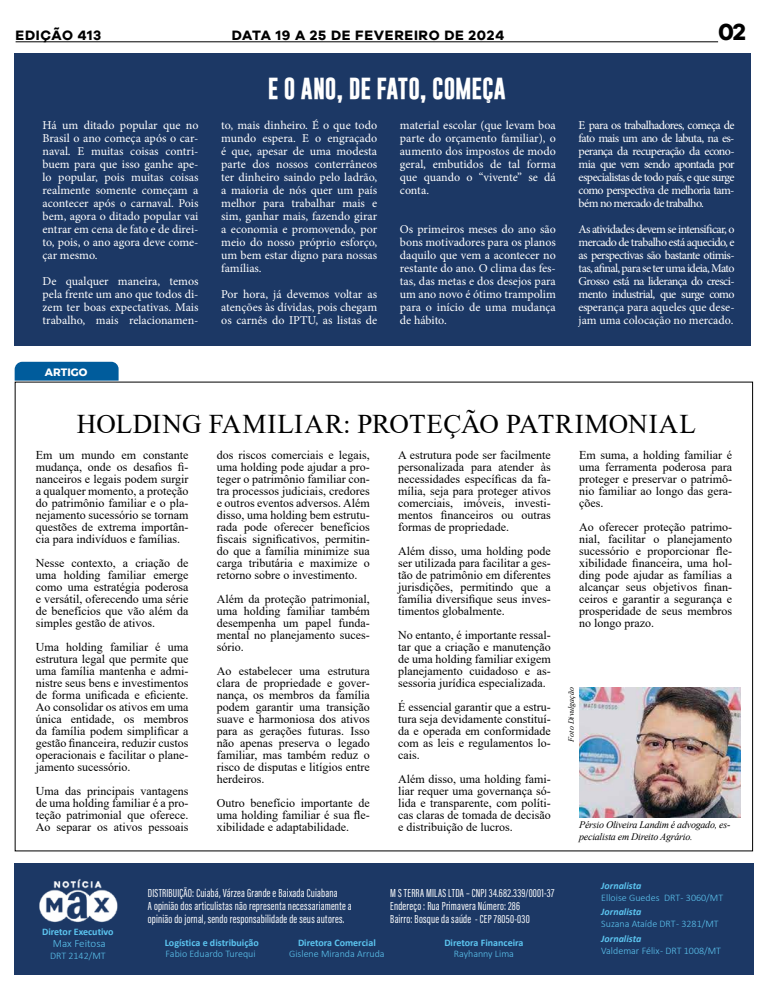
<style>
.page{position:relative;width:780px;height:993px;background:#fff}
.page>*{position:absolute;margin:0;border:0;box-sizing:border-box;transform-origin:0 0}
.t1{font:27px "Times New Roman";letter-spacing:.015em;color:#000}
.t2{font:700 24px "Galyon";color:#000}
.t3{font:700 22px "Gobold";letter-spacing:-.01em;color:#fff}
.t4{font:700 14px "Galyon";letter-spacing:.05em;color:#000}
.t5{font:12px/12px "Times New Roman";color:#000;text-align:justify}
.t6{font:12px/13px "Minion Pro";letter-spacing:-.005em;color:#fff;text-align:justify}
.t7{font:12px/13px "Acumin Variable Concept";letter-spacing:.015em;color:#fff}
.t8{font:300 11px "Calibri";color:#5cc5f0}
.t9{font:700 10.7px "Montserrat";color:#fff}
.t10{font:300 10px "Calibri";color:#5cc5f0}
.t11{font:700 10px "Calibri";color:#5cc5f0}
.t12{font:italic 10px/12px "Times New Roman";letter-spacing:-.025em;color:#000}
.t13{font:italic 700 10px "Calibri";color:#5cc5f0}
.t14{font:italic 8px "Times New Roman";color:#000}
</style>
<div class="page">
<svg style="left:15px;top:361px;width:104px;height:19px;background:#0e65a1"></svg>
<div style="left:14px;top:862px;width:739px;height:112px;background:#1c3865"></div>
<div style="left:15px;top:54px;width:736px;height:292px;background:#1c3865"></div>
<img style="left:14px;top:862px;width:144px;height:61px">
<hr style="left:16px;top:41px;width:702px;height:1px;background:#000">
<img style="left:579px;top:687px;width:162px;height:129px">
<p class="t4" style="left:16px;top:26px;width:87px">EDIÇÃO 413</p>
<p class="t4" style="left:232px;top:26px;width:274px">DATA 19 A 25 DE FEVEREIRO DE 2024</p>
<h2 class="t2" style="left:718px;top:17px;width:29px">02</h2>
<p class="t6" style="left:43px;top:118px;width:157px">Há um ditado popular que no Brasil o ano começa após o car&shy;naval. E muitas coisas contri&shy;buem para que isso ganhe ape&shy;lo popular, pois muitas coisas realmente somente começam a acontecer após o carnaval. Pois bem, agora o ditado popular vai entrar em cena de fato e de direi&shy;to, pois, o ano agora deve come&shy;çar mesmo.</p>
<p class="t6" style="left:43px;top:274px;width:157px">De qualquer maneira, temos pela frente um ano que todos di&shy;zem ter boas expectativas. Mais trabalho, mais relacionamen-</p>
<p class="t9" style="left:45px;top:363px;width:44px">ARTIGO</p>
<h3 class="t3" style="left:268px;top:74px;width:240px">E O ANO, DE FATO, COMEÇA</h3>
<p class="t6" style="left:221px;top:118px;width:157px">to, mais dinheiro. É o que todo mundo espera. E o engraçado é que, apesar de uma modesta parte dos nossos conterrâneos ter dinheiro saindo pelo ladrão, a maioria de nós quer um país melhor para trabalhar mais e sim, ganhar mais, fazendo girar a economia e promovendo, por meio do nosso próprio esforço, um bem estar digno para nossas famílias.</p>
<p class="t6" style="left:221px;top:287px;width:157px">Por hora, já devemos voltar as atenções às dívidas, pois chegam os carnês do IPTU, as listas de</p>
<p class="t6" style="left:400px;top:118px;width:157px">material escolar (que levam boa parte do orçamento familiar), o aumento dos impostos de modo geral, embutidos de tal forma que quando o “vivente” se dá conta.</p>
<p class="t6" style="left:400px;top:222px;width:157px">Os primeiros meses do ano são bons motivadores para os planos daquilo que vem a acontecer no restante do ano. O clima das fes&shy;tas, das metas e dos desejos para um ano novo é ótimo trampolim para o início de uma mudança de hábito.</p>
<p class="t6" style="left:578px;top:118px;width:157px">E para os trabalhadores, começa de fato mais um ano de labuta, na es&shy;perança da recuperação da econo&shy;mia que vem sendo apontada por especialistas de todo país, e que surge como perspectiva de melhoria tam&shy;bém no mercado de trabalho.</p>
<p class="t6" style="left:578px;top:222px;width:157px">As atividades devem se intensificar, o mercado de trabalho está aquecido, e as perspectivas são bastante otimis&shy;tas, afinal, para se ter uma ideia, Mato Grosso está na liderança do cresci&shy;mento industrial, que surge como esperança para aqueles que dese&shy;jam uma colocação no mercado.</p>
<h1 class="t1" style="left:77px;top:404px;width:620px">HOLDING FAMILIAR: PROTEÇÃO PATRIMONIAL</h1>
<p class="t5" style="left:36px;top:448px;width:154px">Em um mundo em constante mudança, onde os desafios fi&shy;nanceiros e legais podem surgir a qualquer momento, a proteção do patrimônio familiar e o pla&shy;nejamento sucessório se tornam questões de extrema importân&shy;cia para indivíduos e famílias.</p>
<p class="t5" style="left:36px;top:556px;width:154px">Nesse contexto, a criação de uma holding familiar emerge como uma estratégia poderosa e versátil, oferecendo uma série de benefícios que vão além da simples gestão de ativos.</p>
<p class="t5" style="left:36px;top:640px;width:154px">Uma holding familiar é uma estrutura legal que permite que uma família mantenha e admi&shy;nistre seus bens e investimentos de forma unificada e eficiente.<br>Ao consolidar os ativos em uma única entidade, os membros da família podem simplificar a gestão financeira, reduzir custos operacionais e facilitar o plane&shy;jamento sucessório.</p>
<p class="t5" style="left:36px;top:784px;width:154px">Uma das principais vantagens de uma holding familiar é a pro&shy;teção patrimonial que oferece.<br>Ao separar os ativos pessoais</p>
<p class="t5" style="left:217px;top:448px;width:154px">dos riscos comerciais e legais, uma holding pode ajudar a pro&shy;teger o patrimônio familiar con&shy;tra processos judiciais, credores e outros eventos adversos. Além disso, uma holding bem estrutu&shy;rada pode oferecer benefícios fiscais significativos, permitin&shy;do que a família minimize sua carga tributária e maximize o retorno sobre o investimento.</p>
<p class="t5" style="left:217px;top:592px;width:154px">Além da proteção patrimonial, uma holding familiar também desempenha um papel funda&shy;mental no planejamento suces&shy;sório.</p>
<p class="t5" style="left:217px;top:664px;width:154px">Ao estabelecer uma estrutura clara de propriedade e gover&shy;nança, os membros da família podem garantir uma transição suave e harmoniosa dos ativos para as gerações futuras. Isso não apenas preserva o legado familiar, mas também reduz o risco de disputas e litígios entre herdeiros.</p>
<p class="t5" style="left:217px;top:796px;width:154px">Outro benefício importante de uma holding familiar é sua fle&shy;xibilidade e adaptabilidade.</p>
<p class="t5" style="left:398px;top:448px;width:154px">A estrutura pode ser facilmente personalizada para atender às necessidades específicas da fa&shy;mília, seja para proteger ativos comerciais, imóveis, investi&shy;mentos financeiros ou outras formas de propriedade.</p>
<p class="t5" style="left:398px;top:544px;width:154px">Além disso, uma holding pode ser utilizada para facilitar a ges&shy;tão de patrimônio em diferentes jurisdições, permitindo que a família diversifique seus inves&shy;timentos globalmente.</p>
<p class="t5" style="left:398px;top:628px;width:154px">No entanto, é importante ressal&shy;tar que a criação e manutenção de uma holding familiar exigem planejamento cuidadoso e as&shy;sessoria jurídica especializada.</p>
<p class="t5" style="left:398px;top:700px;width:154px">É essencial garantir que a estru&shy;tura seja devidamente constituí&shy;da e operada em conformidade com as leis e regulamentos lo&shy;cais.</p>
<p class="t5" style="left:398px;top:772px;width:154px">Além disso, uma holding fami&shy;liar requer uma governança só&shy;lida e transparente, com políti&shy;cas claras de tomada de decisão e distribuição de lucros.</p>
<p class="t5" style="left:579px;top:448px;width:154px">Em suma, a holding familiar é uma ferramenta poderosa para proteger e preservar o patrimô&shy;nio familiar ao longo das gera&shy;ções.</p>
<p class="t5" style="left:579px;top:520px;width:154px">Ao oferecer proteção patrimo&shy;nial, facilitar o planejamento sucessório e proporcionar fle&shy;xibilidade financeira, uma hol&shy;ding pode ajudar as famílias a alcançar seus objetivos finan&shy;ceiros e garantir a segurança e prosperidade de seus membros no longo prazo.</p>
<p class="t14" style="left:565px;top:741px;width:56px;rotate:-90deg">Foto Divulgação</p>
<p class="t12" style="left:579px;top:818px;width:153px">Pérsio Oliveira Landim é advogado, es&shy;pecialista em Direito Agrário.</p>
<p class="t11" style="left:42px;top:924px;width:73px">Diretor Executivo</p>
<p class="t8" style="left:53px;top:936px;width:54px">Max Feitosa</p>
<p class="t10" style="left:50px;top:949px;width:57px">DRT 2142/MT</p>
<p class="t7" style="left:148px;top:885px;width:205px">DISTRIBUIÇÃO: Cuiabá, Várzea Grande e Baixada Cuiabana<br>A opinião dos articulistas não representa necessariamente a opinião do jornal, sendo responsabilidade de seus autores.</p>
<p class="t7" style="left:390px;top:885px;width:166px">M S TERRA MILAS LTDA – CNPJ 34.682.339/0001-37<br>Endereço : Rua Primavera Número: 286<br>Bairro: Bosque da saúde - CEP 78050-030</p>
<p class="t11" style="left:165px;top:935px;width:96px">Logística e distribuição</p>
<p class="t10" style="left:166px;top:947px;width:91px">Fabio Eduardo Turequi</p>
<p class="t11" style="left:298px;top:935px;width:79px">Diretora Comercial</p>
<p class="t10" style="left:289px;top:947px;width:97px">Gislene Miranda Arruda</p>
<p class="t11" style="left:444px;top:935px;width:81px">Diretora Financeira</p>
<p class="t10" style="left:454px;top:947px;width:62px">Rayhanny Lima</p>
<p class="t13" style="left:601px;top:878px;width:42px">Jornalista</p>
<p class="t10" style="left:601px;top:891px;width:123px">Elloise Guedes DRT - 3060/MT</p>
<p class="t13" style="left:601px;top:904px;width:42px">Jornalista</p>
<p class="t10" style="left:601px;top:917px;width:119px">Suzana Ataíde DRT - 3281/MT</p>
<p class="t13" style="left:601px;top:930px;width:42px">Jornalista</p>
<p class="t10" style="left:601px;top:943px;width:121px">Valdemar Félix - DRT 1008/MT</p>
</div>
